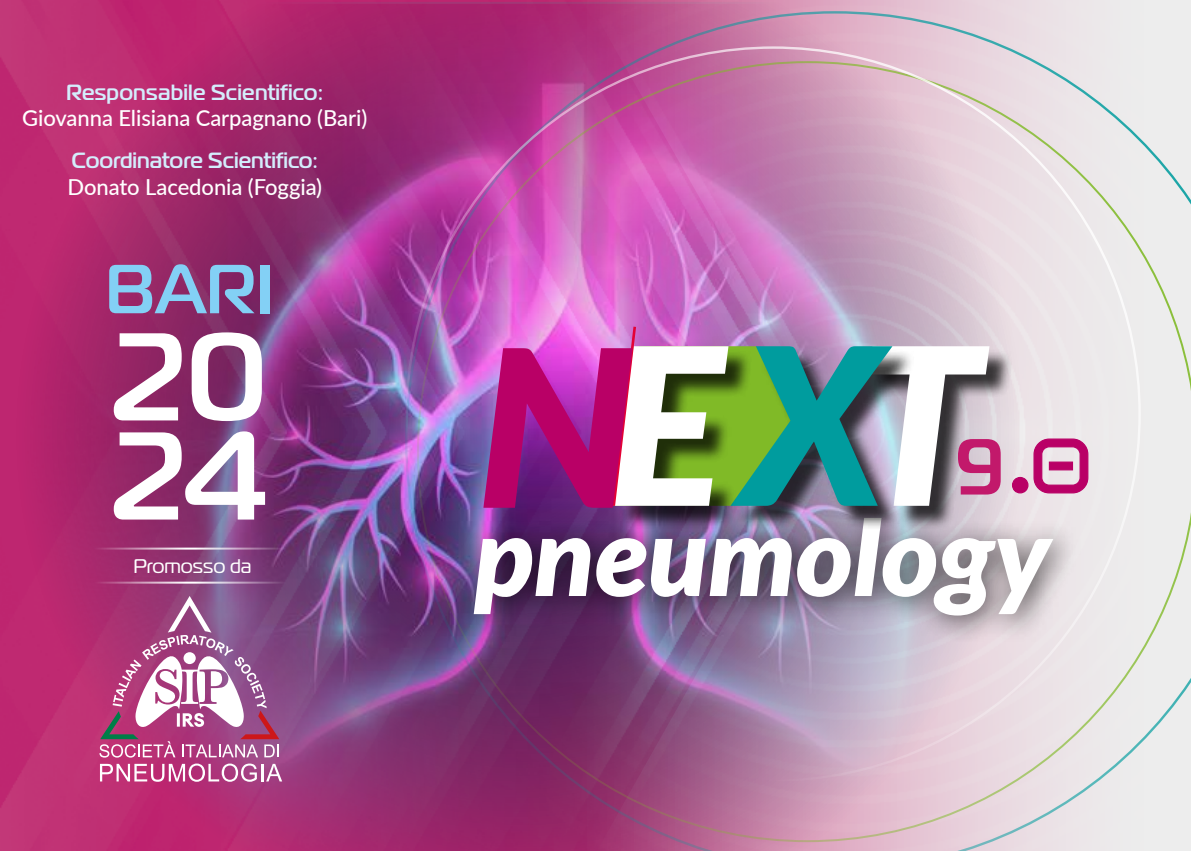
<style>
.page{position:relative;width:1191px;height:851px;background:#fff}
.page>*{position:absolute;margin:0;border:0;box-sizing:border-box;transform-origin:0 0}
.t1{font:500 124.4px/99px "Magistral";color:#fff}
.t2{font:500 79.2px "Magistral";color:#c2196b}
.t3{font:500 69.2px "Magistral";color:#83d0f5}
.t4{font:500 22px "Lato";letter-spacing:-.005em;color:#fff}
.t5{font:500 22px "Magistral";color:#d4edfc}
.t6{font:19.8px "Magistral";color:#fff}
.s1{font-family:"Lato";font-weight:400}
</style>
<div class="page">
<img style="left:0;top:2px;width:1191px;height:848px">
<svg style="left:100px;top:763px;width:182px;height:18px"></svg>
<svg style="left:99px;top:596px;width:180px;height:161px"></svg>
<div style="left:183px;top:652px;width:13px;height:12px;background:#fff;border-radius:50%"></div>
<img style="left:405px;top:11px;width:786px;height:839px">
<div style="left:872px;top:349px;width:141px;height:181px;background:#000;opacity:.75"></div>
<div style="left:455px;top:498px;width:625px;height:146px;background:#000;opacity:.65"></div>
<img style="left:474px;top:518px;width:579px;height:97px">
<div style="left:735px;top:349px;width:180px;height:181px;background:#000;opacity:.75"></div>
<div style="left:617px;top:349px;width:136px;height:181px;background:#000;opacity:.75"></div>
<svg style="left:1011px;top:438px;width:78px;height:56px;background:#d582af"></svg>
<img style="left:483px;top:324px;width:506px;height:184px">
<hr style="left:94px;top:547px;width:192px;height:2px;background:#fff">
<hr style="left:94px;top:581px;width:192px;height:2px;background:#fff">
<p class="t5" style="left:66px;top:79px;width:259px">Responsabile Scientifico<span class="s1">:</span></p>
<p class="t4" style="left:22px;top:102px;width:346px">Giovanna Elisiana Carpagnano (Bari)</p>
<p class="t5" style="left:72px;top:147px;width:248px">Coordinatore Scientifico<span class="s1">:</span></p>
<p class="t4" style="left:67px;top:171px;width:256px">Donato Lacedonia (Foggia)</p>
<h3 class="t3" style="left:105px;top:247px;width:170px">BARI</h3>
<h1 class="t1" style="left:109px;top:329px;width:160px">20<br>24</h1>
<p class="t6" style="left:133px;top:554px;width:120px">Promosso da</p>
<h2 class="t2" style="left:954px;top:418px;width:52px">9</h2>
</div>
